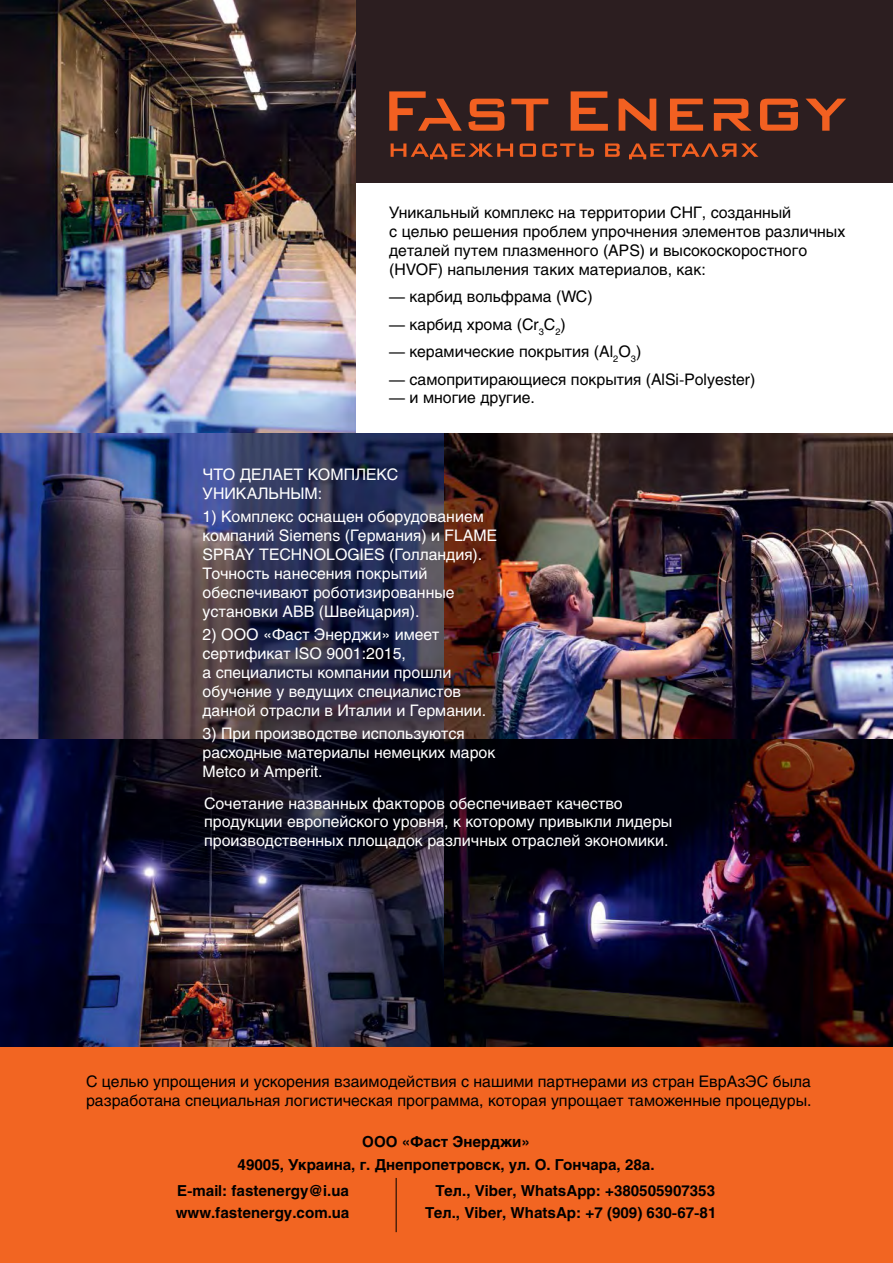
<style>
.page{position:relative;width:893px;height:1263px;background:#fff}
.page>*{position:absolute;margin:0;border:0;box-sizing:border-box;transform-origin:0 0}
.t1{font:15.75px/18.9px "Helios";color:#fff}
.t2{font:15.75px/18.9px "Helios";color:#000}
.t3{font:700 15px/22.2px "Helios";color:#000;text-align:center}
</style>
<div class="page">
<div style="left:0;top:0;width:893px;height:182px;background:#2c1e20"></div>
<div style="left:0;top:1041px;width:893px;height:222px;background:#f26522"></div>
<img style="left:0;top:0;width:356px;height:434px">
<img style="left:0;top:434px;width:893px;height:305px">
<img style="left:0;top:739px;width:893px;height:308px">
<svg style="left:391px;top:143px;width:122px;height:16px"></svg>
<svg style="left:520px;top:143px;width:16px;height:14px"></svg>
<svg style="left:542px;top:143px;width:52px;height:14px"></svg>
<svg style="left:605px;top:143px;width:15px;height:14px"></svg>
<svg style="left:629px;top:143px;width:129px;height:16px"></svg>
<svg style="left:389px;top:91px;width:73px;height:40px"></svg>
<svg style="left:469px;top:99px;width:35px;height:32px"></svg>
<svg style="left:511px;top:99px;width:37px;height:32px"></svg>
<svg style="left:571px;top:91px;width:37px;height:40px"></svg>
<svg style="left:619px;top:99px;width:37px;height:32px"></svg>
<svg style="left:670px;top:99px;width:33px;height:32px"></svg>
<svg style="left:714px;top:99px;width:38px;height:32px"></svg>
<svg style="left:760px;top:99px;width:38px;height:32px"></svg>
<svg style="left:806px;top:99px;width:40px;height:32px"></svg>
<hr style="left:396px;top:1178px;width:1px;height:54px;background:#000">
<p class="t2" style="left:389px;top:205px;width:457px">Уникальный комплекс на территории СНГ, созданный<br>с целью решения проблем упрочнения элементов различных деталей путем плазменного (APS) и высокоскоростного (HVOF) напыления таких материалов, как:</p>
<p class="t2" style="left:389px;top:289px;width:205px">— карбид вольфрама (WC)</p>
<p class="t2" style="left:389px;top:316px;width:178px">— карбид хрома (Сr<sub>3</sub>C<sub>2</sub>)</p>
<p class="t2" style="left:389px;top:343px;width:254px">— керамические покрытия (Al<sub>2</sub>O<sub>3</sub>)</p>
<p class="t2" style="left:389px;top:371px;width:368px">— самопритирающиеся покрытия (AlSi-Polyester)</p>
<p class="t2" style="left:389px;top:390px;width:147px">— и многие другие.</p>
<p class="t1" style="left:203px;top:467px;width:197px">ЧТО ДЕЛАЕТ КОМПЛЕКС<br>УНИКАЛЬНЫМ:</p>
<p class="t1" style="left:203px;top:509px;width:296px">1) Комплекс оснащен оборудованием компаний Siemens (Германия) и FLAME<br>SPRAY TECHNOLOGIES (Голландия).<br>Точность нанесения покрытий обеспечивают роботизированные установки ABB (Швейцария).</p>
<p class="t1" style="left:203px;top:626px;width:285px">2) ООО «Фаст Энерджи» имеет сертификат ISO 9001:2015,<br>а специалисты компании прошли обучение у ведущих специалистов данной отрасли в Италии и Германии.</p>
<p class="t1" style="left:203px;top:725px;width:294px">3) При производстве используются расходные материалы немецких марок<br>Metco и Amperit.</p>
<p class="t1" style="left:204px;top:795px;width:470px">Сочетание названных факторов обеспечивает качество продукции европейского уровня, к которому привыкли лидеры производственных площадок различных отраслей экономики.</p>
<p class="t2" style="left:86px;top:1073px;width:727px">С целью упрощения и ускорения взаимодействия с нашими партнерами из стран ЕврАзЭС была разработана специальная логистическая программа, которая упрощает таможенные процедуры.</p>
<p class="t3" style="left:238px;top:1132px;width:418px">ООО «Фаст Энерджи»<br>49005, Украина, г. Днепропетровск, ул. О. Гончара, 28а.</p>
<p class="t3" style="left:177px;top:1181px;width:173px">Е-mail: fastenergy@i.ua</p>
<p class="t3" style="left:435px;top:1181px;width:281px">Тел., Viber, WhatsApp: +380505907353</p>
<p class="t3" style="left:176px;top:1203px;width:175px">www.fastenergy.com.ua</p>
<p class="t3" style="left:425px;top:1203px;width:293px">Тел., Viber, WhatsAp: +7 (909) 630-67-81</p>
</div>
